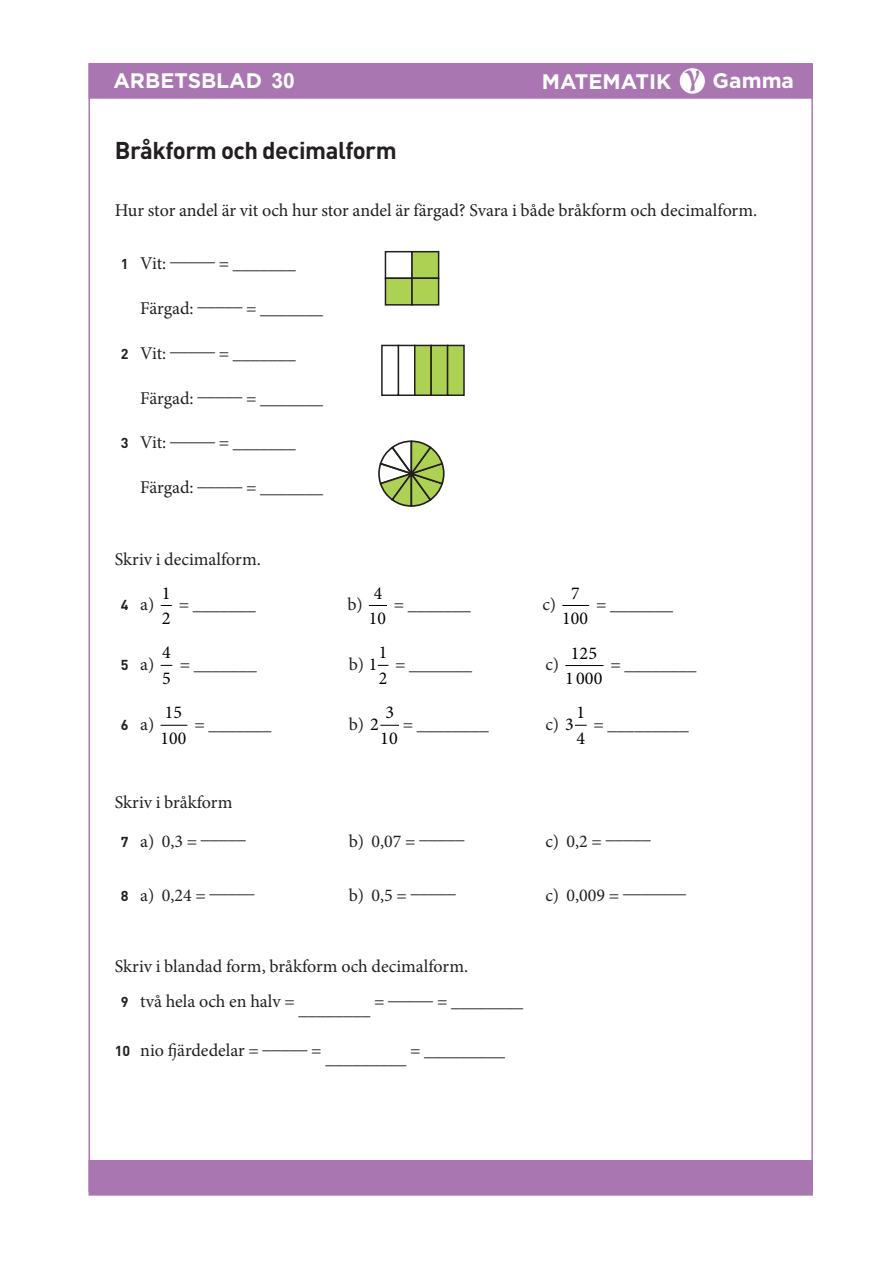
<style>
.page{position:relative;width:893px;height:1263px;background:#fff}
.page>*{position:absolute;margin:0;border:0;box-sizing:border-box;transform-origin:0 0}
.t1{font:700 30px "Minion Pro";color:#a976b2}
.R_OH{font:700 24px "DIN Pro";letter-spacing:-.02em;color:#231f20}
.Antal_ratt{font:700 21px "Gotham";color:#fff}
.t2{font:18.15px/25.7px "Minion Pro";letter-spacing:.005em;color:#000}
.Uppgift{font:18px "Minion Pro";letter-spacing:-.005em;color:#231f20}
.Brödtext{font:18px "Minion Pro";color:#231f20}
.t3{font:18px/25.3px "Minion Pro";letter-spacing:.005em;color:#000;text-align:center}
.s1{font-family:"Arial"}
.s2{font-family:"DIN Pro";font-weight:700;font-size:14.25px}
.s3{font-size:18.15px;color:#000}
</style>
<div class="page">
<div style="left:89px;top:64px;width:723px;height:34px;background:#a976b2"></div>
<div style="left:89px;top:63px;width:724px;height:36px;border:2px solid #a976b2"></div>
<div style="left:89px;top:1161px;width:723px;height:34px;background:#a976b2"></div>
<div style="left:89px;top:1160px;width:724px;height:35px;border:2px solid #a976b2"></div>
<div style="left:680px;top:68px;width:25px;height:26px;background:#fff;border-radius:50%"></div>
<svg style="left:369px;top:605px;width:17px;height:1px"></svg>
<svg style="left:563px;top:605px;width:26px;height:1px"></svg>
<hr style="left:566px;top:665px;width:37px;height:1px;background:#000">
<svg style="left:161px;top:725px;width:26px;height:1px"></svg>
<svg style="left:381px;top:725px;width:17px;height:1px"></svg>
<div style="left:385px;top:251px;width:28px;height:28px;border:2px solid #231f20"></div>
<div style="left:412px;top:252px;width:27px;height:26px;background:#add253"></div>
<div style="left:411px;top:251px;width:28px;height:28px;border:2px solid #231f20"></div>
<div style="left:385px;top:278px;width:27px;height:27px;background:#add253"></div>
<div style="left:385px;top:277px;width:28px;height:29px;border:2px solid #231f20"></div>
<div style="left:412px;top:278px;width:27px;height:27px;background:#add253"></div>
<div style="left:411px;top:277px;width:28px;height:29px;border:2px solid #231f20"></div>
<div style="left:381px;top:345px;width:18px;height:51px;border:2px solid #231f20"></div>
<div style="left:415px;top:345px;width:16px;height:50px;background:#add253"></div>
<div style="left:414px;top:345px;width:18px;height:51px;border:2px solid #231f20"></div>
<div style="left:431px;top:345px;width:17px;height:50px;background:#add253"></div>
<div style="left:430px;top:345px;width:18px;height:51px;border:2px solid #231f20"></div>
<div style="left:448px;top:345px;width:16px;height:50px;background:#add253"></div>
<div style="left:447px;top:345px;width:18px;height:51px;border:2px solid #231f20"></div>
<svg style="left:378px;top:440px;width:66px;height:67px"></svg>
<p class="Antal_ratt" style="left:113px;top:67px;width:183px">ARBETSBLAD <span class="s1">30</span></p>
<h1 class="t1" style="left:685px;top:53px;width:17px">γ</h1>
<p class="Antal_ratt" style="left:542px;top:67px;width:131px">MATEMATIK</p>
<p class="Antal_ratt" style="left:713px;top:67px;width:83px">Gamma</p>
<p class="R_OH" style="left:115px;top:134px;width:283px">Bråkform och decimalform</p>
<p class="Uppgift" style="left:115px;top:199px;width:644px">Hur stor andel är vit och hur stor andel är färgad? Svara i både bråkform och decimalform.</p>
<p class="Uppgift" style="left:121px;top:251px;width:177px"><span class="s2">1</span> Vit: _____ = _______</p>
<p class="Uppgift" style="left:140px;top:296px;width:184px">Färgad: _____ = _______</p>
<p class="Uppgift" style="left:121px;top:341px;width:177px"><span class="s2">2</span> Vit: _____ = _______</p>
<p class="Uppgift" style="left:140px;top:386px;width:184px">Färgad: _____ = _______</p>
<p class="Uppgift" style="left:121px;top:431px;width:177px"><span class="s2">3</span> Vit: _____ = _______</p>
<p class="Uppgift" style="left:140px;top:476px;width:184px">Färgad: _____ = _______</p>
<p class="Brödtext" style="left:115px;top:547px;width:148px">Skriv i decimalform.</p>
<p class="Uppgift" style="left:121px;top:592px;width:35px"><span class="s2">4</span> a)</p>
<p class="t2" style="left:162px;top:580px;width:10px">1<br>2</p>
<p class="Uppgift" style="left:179px;top:592px;width:79px">= _______</p>
<p class="Uppgift" style="left:347px;top:592px;width:17px">b)</p>
<p class="t2" style="left:369px;top:580px;width:19px">4<br>10</p>
<p class="Uppgift" style="left:394px;top:592px;width:79px">= _______</p>
<p class="Uppgift" style="left:542px;top:592px;width:15px">c)</p>
<p class="t2" style="left:562px;top:580px;width:27px;text-align:center">7<br>100</p>
<p class="Uppgift" style="left:596px;top:592px;width:79px">= _______</p>
<p class="Uppgift" style="left:121px;top:652px;width:35px"><span class="s2">5</span> a)</p>
<p class="t2" style="left:162px;top:640px;width:10px">4<br>5</p>
<p class="Uppgift" style="left:180px;top:652px;width:79px">= _______</p>
<p class="Uppgift" style="left:349px;top:652px;width:30px">b)<span class="s3">1</span></p>
<p class="t2" style="left:379px;top:640px;width:10px">1<br>2</p>
<p class="Uppgift" style="left:395px;top:652px;width:79px">= _______</p>
<p class="Uppgift" style="left:545px;top:652px;width:15px">c)</p>
<p class="t3" style="left:565px;top:640px;width:39px">125<br>1000</p>
<p class="Uppgift" style="left:610px;top:652px;width:88px">= ________</p>
<p class="Uppgift" style="left:121px;top:712px;width:35px"><span class="s2">6</span> a)</p>
<p class="t2" style="left:161px;top:700px;width:27px">15<br>100</p>
<p class="Uppgift" style="left:194px;top:712px;width:79px">= _______</p>
<p class="Uppgift" style="left:349px;top:712px;width:31px">b) <span class="s3">2</span></p>
<p class="t2" style="left:380px;top:700px;width:19px">3<br>10</p>
<p class="Uppgift" style="left:403px;top:712px;width:88px">= ________</p>
<p class="Uppgift" style="left:545px;top:712px;width:30px">c) <span class="s3">3</span></p>
<p class="t2" style="left:576px;top:700px;width:10px">1<br>4</p>
<p class="Uppgift" style="left:593px;top:712px;width:97px">= _________</p>
<p class="Brödtext" style="left:115px;top:790px;width:119px">Skriv i bråkform</p>
<p class="Uppgift" style="left:121px;top:829px;width:127px"><span class="s2">7</span> a) 0,3 = _____</p>
<p class="Uppgift" style="left:349px;top:829px;width:117px">b) 0,07 = _____</p>
<p class="Uppgift" style="left:545px;top:829px;width:107px">c) 0,2 = _____</p>
<p class="Uppgift" style="left:121px;top:883px;width:135px"><span class="s2">8</span> a) 0,24 = _____</p>
<p class="Uppgift" style="left:349px;top:883px;width:108px">b) 0,5 = _____</p>
<p class="Uppgift" style="left:545px;top:883px;width:142px">c) 0,009 = _______</p>
<p class="Brödtext" style="left:115px;top:955px;width:355px">Skriv i blandad form, bråkform och decimalform.</p>
<p class="Uppgift" style="left:121px;top:989px;width:404px"><span class="s2">9</span> två hela och en halv = ________ = _____ = ________</p>
<p class="Uppgift" style="left:115px;top:1038px;width:392px"><span class="s2">10</span> nio fjärdedelar = _____ = _________ = _________</p>
</div>
